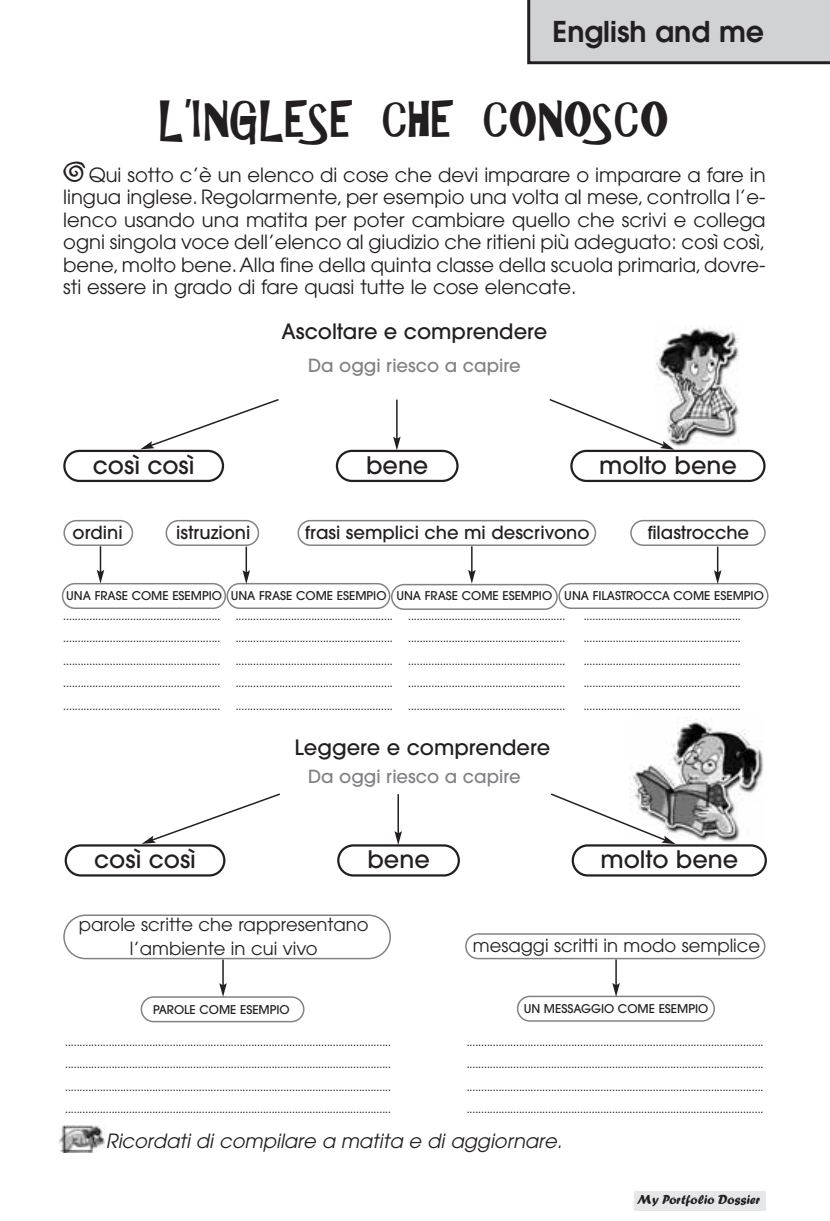
<style>
.page{position:relative;width:830px;height:1221px;background:#fff}
.page>*{position:absolute;margin:0;border:0;box-sizing:border-box;transform-origin:0 0}
.t1{font:45px "Gilligans Island";color:#231f20}
.t2{font:600 28.5px "Avant Garde";color:#231f20}
.t3{font:500 24px "Avant Garde";color:#231f20}
.t4{font:500 21px "Avant Garde";color:#231f20}
.t5{font:19.5px/22.5px "Avant Garde";color:#231f20;text-align:justify}
.t6{font:italic 19.5px "Avant Garde";color:#231f20}
.t7{font:18px/24px "Avant Garde";color:#231f20;text-align:center}
.t8{font:500 18px "Avant Garde";color:#231f20}
.t9{font:500 18px "Avant Garde";color:#808285}
.t10{font:13.5px "Forte";color:#231f20}
.t11{font:500 12px "Avant Garde";color:#231f20}
.t12{font:500 10.5px "Avant Garde";color:#231f20}
.s1{font-family:"Good Dog Bones";font-size:25.5px}
</style>
<div class="page">
<div style="left:634px;top:1191px;width:131px;height:19px;background:#e6e7e9"></div>
<img style="left:629px;top:717px;width:135px;height:75px">
<img style="left:655px;top:325px;width:85px;height:72px">
<div style="left:527px;top:0;width:302px;height:64px;background:#d1d2d4"></div>
<svg style="left:63px;top:399px;width:216px;height:83px"></svg>
<hr style="left:396px;top:399px;width:1px;height:40px;background:#231f20">
<svg style="left:335px;top:436px;width:123px;height:46px"></svg>
<svg style="left:549px;top:397px;width:216px;height:85px"></svg>
<svg style="left:62px;top:520px;width:706px;height:90px"></svg>
<svg style="left:65px;top:793px;width:215px;height:83px"></svg>
<hr style="left:397px;top:794px;width:2px;height:39px;background:#231f20">
<svg style="left:337px;top:831px;width:122px;height:45px"></svg>
<svg style="left:551px;top:792px;width:215px;height:84px"></svg>
<svg style="left:63px;top:914px;width:328px;height:45px"></svg>
<hr style="left:222px;top:959px;width:2px;height:26px;background:#231f20">
<svg style="left:140px;top:983px;width:164px;height:39px"></svg>
<svg style="left:465px;top:933px;width:300px;height:88px"></svg>
<img style="left:60px;top:1125px;width:44px;height:27px">
<h2 class="t2" style="left:552px;top:21px;width:213px">English and me</h2>
<h1 class="t1" style="left:160px;top:102px;width:510px">L’INGLESE CHE CONOSCO</h1>
<p class="t5" style="left:63px;top:165px;width:703px"><span class="s1">J</span> Qui sotto c’è un elenco di cose che devi imparare o imparare a fare in lingua inglese. Regolarmente, per esempio una volta al mese, controlla l’e&shy;lenco usando una matita per poter cambiare quello che scrivi e collega ogni singola voce dell’elenco al giudizio che ritieni più adeguato: così così, bene,molto bene.Alla fine della quinta classe della scuola primaria,dovre&shy;sti essere in grado di fare quasi tutte le cose elencate.</p>
<h3 class="t4" style="left:281px;top:323px;width:267px">Ascoltare e comprendere</h3>
<h3 class="t9" style="left:308px;top:358px;width:214px">Da oggi riesco a capire</h3>
<h3 class="t3" style="left:93px;top:456px;width:103px">così così</h3>
<h3 class="t3" style="left:366px;top:456px;width:64px">bene</h3>
<h3 class="t3" style="left:598px;top:456px;width:139px">molto bene</h3>
<h3 class="t8" style="left:73px;top:525px;width:51px">ordini</h3>
<h3 class="t8" style="left:176px;top:525px;width:76px">istruzioni</h3>
<h3 class="t8" style="left:305px;top:525px;width:286px">frasi semplici che mi descrivono</h3>
<h3 class="t8" style="left:647px;top:525px;width:103px">filastrocche</h3>
<p class="t11" style="left:66px;top:591px;width:698px">UNA FRASE COME ESEMPIO UNA FRASE COME ESEMPIO UNA FRASE COME ESEMPIO UNA FILASTROCCA COME ESEMPIO</p>
<p class="t12" style="left:63px;top:611px;width:159px">......................................................</p>
<p class="t12" style="left:235px;top:611px;width:159px">......................................................</p>
<p class="t12" style="left:408px;top:611px;width:158px">......................................................</p>
<p class="t12" style="left:583px;top:611px;width:159px">......................................................</p>
<p class="t12" style="left:63px;top:634px;width:159px">......................................................</p>
<p class="t12" style="left:235px;top:634px;width:159px">......................................................</p>
<p class="t12" style="left:408px;top:634px;width:158px">......................................................</p>
<p class="t12" style="left:583px;top:634px;width:159px">......................................................</p>
<p class="t12" style="left:63px;top:656px;width:159px">......................................................</p>
<p class="t12" style="left:235px;top:656px;width:159px">......................................................</p>
<p class="t12" style="left:408px;top:656px;width:158px">......................................................</p>
<p class="t12" style="left:583px;top:656px;width:159px">......................................................</p>
<p class="t12" style="left:63px;top:679px;width:159px">......................................................</p>
<p class="t12" style="left:235px;top:679px;width:159px">......................................................</p>
<p class="t12" style="left:408px;top:679px;width:158px">......................................................</p>
<p class="t12" style="left:583px;top:679px;width:159px">......................................................</p>
<p class="t12" style="left:63px;top:701px;width:159px">......................................................</p>
<p class="t12" style="left:235px;top:701px;width:159px">......................................................</p>
<p class="t12" style="left:408px;top:701px;width:158px">......................................................</p>
<p class="t12" style="left:583px;top:701px;width:159px">......................................................</p>
<h3 class="t4" style="left:294px;top:739px;width:257px">Leggere e comprendere</h3>
<h3 class="t9" style="left:308px;top:769px;width:214px">Da oggi riesco a capire</h3>
<h3 class="t3" style="left:94px;top:850px;width:103px">così così</h3>
<h3 class="t3" style="left:367px;top:850px;width:64px">bene</h3>
<h3 class="t3" style="left:600px;top:850px;width:139px">molto bene</h3>
<h3 class="t7" style="left:79px;top:913px;width:291px">parole scritte che rappresentano l’ambiente in cui vivo</h3>
<h3 class="t7" style="left:472px;top:934px;width:289px">mesaggi scritti in modo semplice</h3>
<p class="t11" style="left:153px;top:1004px;width:138px">PAROLE COME ESEMPIO</p>
<p class="t11" style="left:523px;top:1004px;width:186px">UN MESSAGGIO COME ESEMPIO</p>
<p class="t12" style="left:65px;top:1037px;width:327px">................................................................................................................</p>
<p class="t12" style="left:466px;top:1037px;width:298px">......................................................................................................</p>
<p class="t12" style="left:65px;top:1060px;width:327px">................................................................................................................</p>
<p class="t12" style="left:466px;top:1060px;width:298px">......................................................................................................</p>
<p class="t12" style="left:65px;top:1082px;width:327px">................................................................................................................</p>
<p class="t12" style="left:466px;top:1082px;width:298px">......................................................................................................</p>
<p class="t12" style="left:65px;top:1105px;width:327px">................................................................................................................</p>
<p class="t12" style="left:466px;top:1105px;width:298px">......................................................................................................</p>
<h3 class="t6" style="left:106px;top:1133px;width:461px">Ricordati di compilare a matita e di aggiornare.</h3>
<p class="t10" style="left:637px;top:1194px;width:124px">My Portfolio Dossier</p>
</div>
